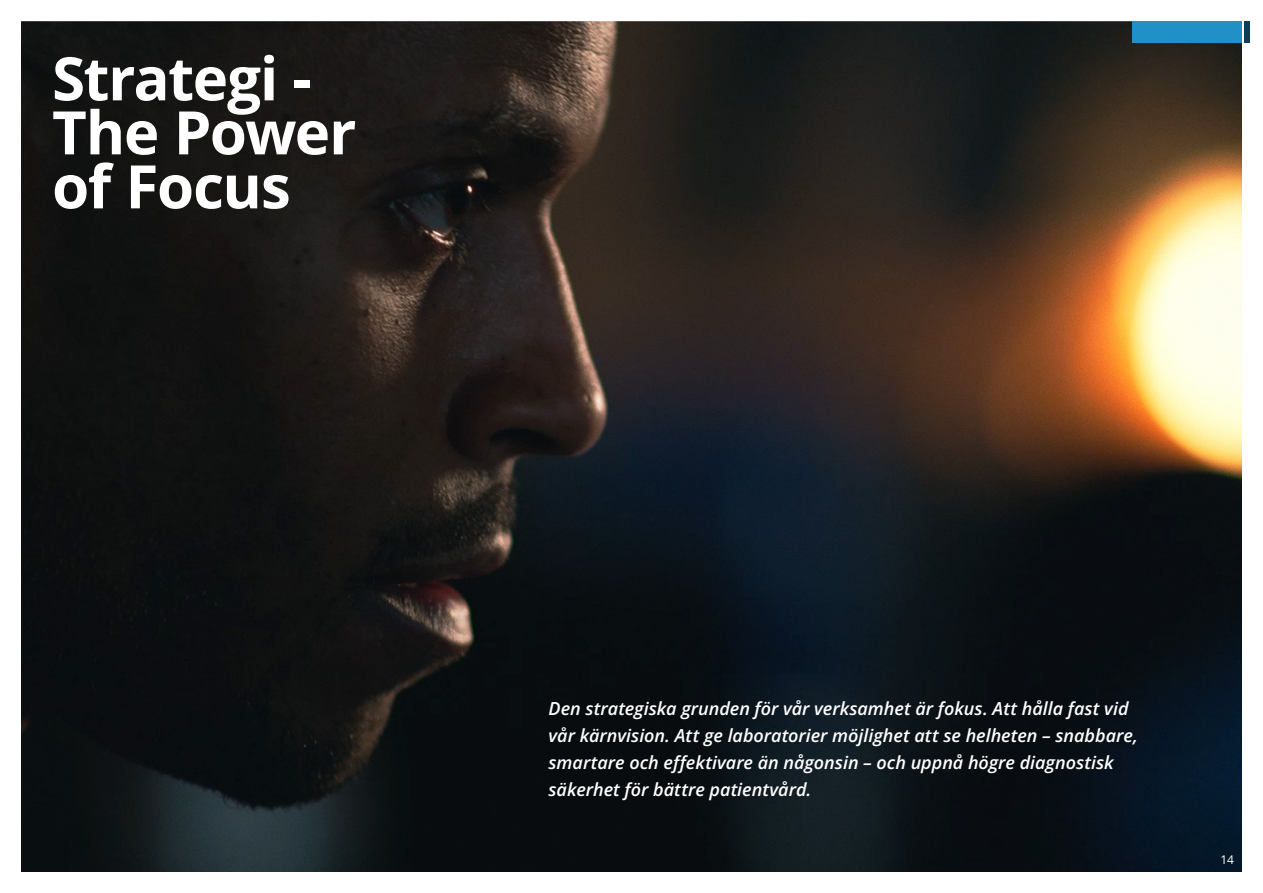
<style>
.page{position:relative;width:1263px;height:893px;background:#fff}
.page>*{position:absolute;margin:0;border:0;box-sizing:border-box;transform-origin:0 0}
.t1{font:60px/54px "Open Sans";letter-spacing:-.025em;color:#fff}
.t2{font:italic 18px/27px "Open Sans";color:#fff}
.t3{font:12px "Open Sans";color:#fff}
</style>
<div class="page">
<img style="left:21px;top:21px;width:1221px;height:851px">
<div style="left:1132px;top:21px;width:110px;height:22px;background:#2190c6"></div>
<div style="left:1244px;top:21px;width:6px;height:22px;background:#0f3e52"></div>
<h1 class="t1" style="left:52px;top:50px;width:306px">Strategi -<br>The Power of Focus</h1>
<p class="t2" style="left:549px;top:694px;width:591px">Den strategiska grunden för vår verksamhet är fokus. Att hålla fast vid vår kärnvision. Att ge laboratorier möjlighet att se helheten – snabbare, smartare och effektivare än någonsin – och uppnå högre diagnostisk säkerhet för bättre patientvård.</p>
<p class="t3" style="left:1220px;top:851px;width:15px">14</p>
</div>
